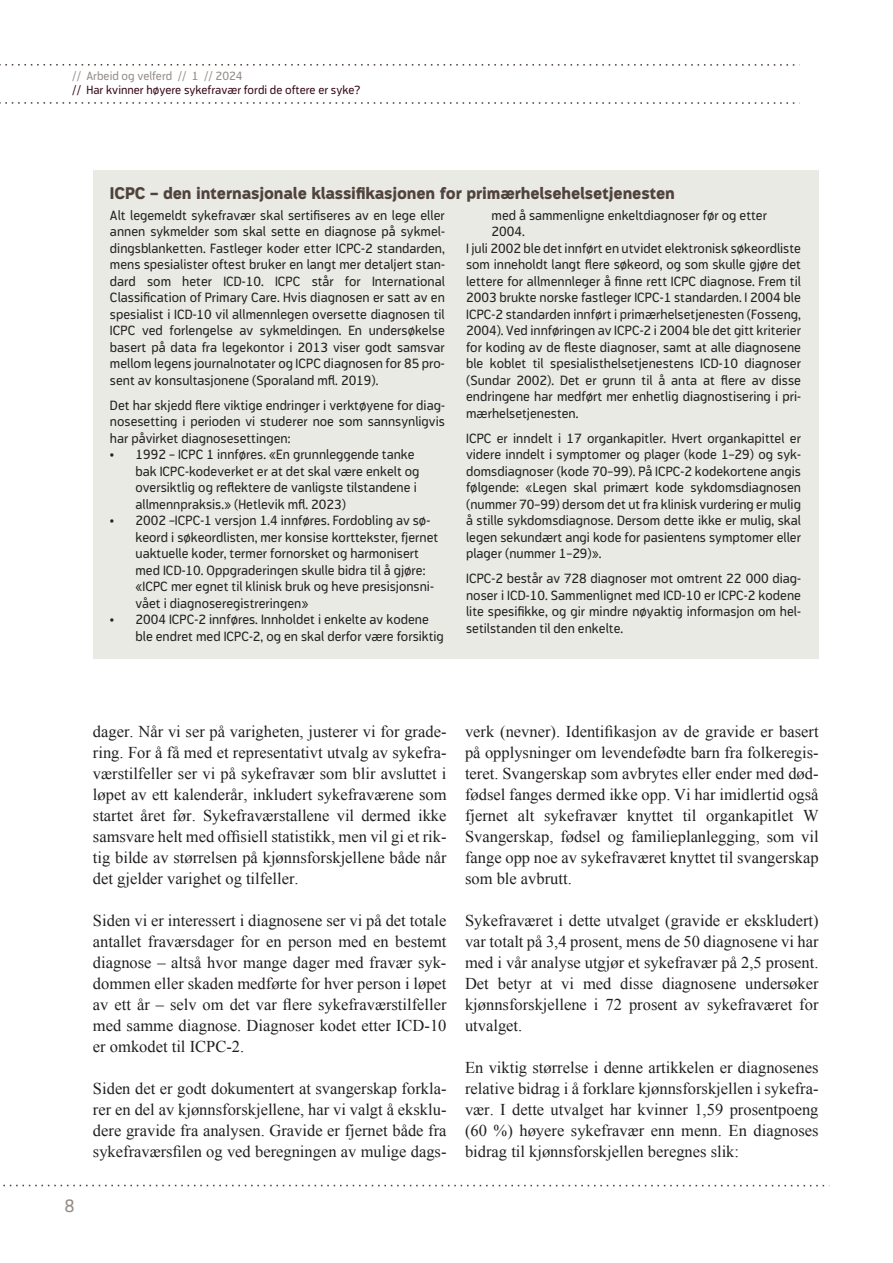
<style>
.page{position:relative;width:893px;height:1263px;background:#fff}
.page>*{position:absolute;margin:0;border:0;box-sizing:border-box;transform-origin:0 0}
.t1{font:18px "Modus";color:#948d87}
.t2{font:16.5px/21px "Times New Roman";color:#231f20;text-align:justify}
.t3{font:800 16.5px "Modus";letter-spacing:-.01em;color:#50433d}
.t4{font:13.5px/16.5px "Modus";color:#231f20;text-align:justify}
.t5{font:12px "Modus";color:#38071a}
.t6{font:12px "Modus";color:#948d87}
</style>
<div class="page">
<svg style="left:0;top:64px;width:795px;height:2px"></svg>
<svg style="left:0;top:102px;width:795px;height:2px"></svg>
<svg style="left:3px;top:1185px;width:822px;height:1px"></svg>
<div style="left:93px;top:170px;width:725px;height:489px;background:#e9eae4"></div>
<p class="t6" style="left:72px;top:69px;width:172px">// Arbeid og velferd // 1 // 2024</p>
<p class="t5" style="left:72px;top:83px;width:290px">// Har kvinner høyere sykefravær fordi de oftere er syke?</p>
<p class="t3" style="left:110px;top:184px;width:566px">ICPC – den internasjonale klassifikasjonen for primærhelsehelsetjenesten</p>
<p class="t4" style="left:110px;top:207px;width:336px">Alt legemeldt sykefravær skal sertifiseres av en lege eller annen sykmelder som skal sette en diagnose på sykmel&shy;dingsblanketten. Fastleger koder etter ICPC-2 standarden, mens spesialister oftest bruker en langt mer detaljert stan&shy;dard som heter ICD-10. ICPC står for International Classification of Primary Care. Hvis diagnosen er satt av en spesialist i ICD-10 vil allmennlegen oversette diagnosen til ICPC ved forlengelse av sykmeldingen. En undersøkelse basert på data fra legekontor i 2013 viser godt samsvar mellom legens journalnotater og ICPC diagnosen for 85 pro&shy;sent av konsultasjonene (Sporaland mfl. 2019).</p>
<p class="t4" style="left:110px;top:397px;width:336px">Det har skjedd flere viktige endringer i verktøyene for diag&shy;nosesetting i perioden vi studerer noe som sannsynligvis har påvirket diagnosesettingen:</p>
<p class="t4" style="left:135px;top:446px;width:286px;text-align:left;text-indent:-26px">• 1992 – ICPC 1 innføres. «En grunnleggende tanke bak ICPC-kodeverket er at det skal være enkelt og oversiktlig og reflektere de vanligste tilstandene i allmennpraksis.» (Hetlevik mfl. 2023)</p>
<p class="t4" style="left:135px;top:512px;width:304px;text-align:left;text-indent:-26px">• 2002 –ICPC-1 versjon 1.4 innføres. Fordobling av sø&shy;keord i søkeordlisten, mer konsise korttekster, fjernet uaktuelle koder, termer fornorsket og harmonisert med ICD-10. Oppgraderingen skulle bidra til å gjøre: «ICPC mer egnet til klinisk bruk og heve presisjonsni&shy;vået i diagnoseregistreringen»</p>
<p class="t4" style="left:135px;top:611px;width:310px;text-indent:-26px">• 2004 ICPC-2 innføres. Innholdet i enkelte av kodene ble endret med ICPC-2, og en skal derfor være forsiktig</p>
<p class="t4" style="left:492px;top:207px;width:277px">med å sammenligne enkeltdiagnoser før og etter</p>
<p class="t4" style="left:492px;top:223px;width:35px">2004.</p>
<p class="t4" style="left:466px;top:240px;width:336px">I juli 2002 ble det innført en utvidet elektronisk søkeordliste</p>
<p class="t4" style="left:466px;top:256px;width:336px">som inneholdt langt flere søkeord, og som skulle gjøre det</p>
<p class="t4" style="left:466px;top:273px;width:336px">lettere for allmennleger å finne rett ICPC diagnose. Frem til</p>
<p class="t4" style="left:466px;top:289px;width:336px">2003 brukte norske fastleger ICPC-1 standarden. I 2004 ble</p>
<p class="t4" style="left:466px;top:306px;width:336px">ICPC-2 standarden innført i primærhelsetjenesten (Fosseng,</p>
<p class="t4" style="left:466px;top:322px;width:336px">2004). Ved innføringen av ICPC-2 i 2004 ble det gitt kriterier</p>
<p class="t4" style="left:466px;top:339px;width:336px">for koding av de fleste diagnoser, samt at alle diagnosene</p>
<p class="t4" style="left:466px;top:355px;width:336px">ble koblet til spesialisthelsetjenestens ICD-10 diagnoser</p>
<p class="t4" style="left:466px;top:372px;width:336px">(Sundar 2002). Det er grunn til å anta at flere av disse</p>
<p class="t4" style="left:466px;top:388px;width:336px">endringene har medført mer enhetlig diagnostisering i pri-</p>
<p class="t4" style="left:466px;top:405px;width:114px">mærhelsetjenesten.</p>
<p class="t4" style="left:466px;top:430px;width:336px">ICPC er inndelt i 17 organkapitler. Hvert organkapittel er videre inndelt i symptomer og plager (kode 1–29) og syk&shy;domsdiagnoser (kode 70–99). På ICPC-2 kodekortene angis følgende: «Legen skal primært kode sykdomsdiagnosen (nummer 70–99) dersom det ut fra klinisk vurdering er mulig å stille sykdomsdiagnose. Dersom dette ikke er mulig, skal legen sekundært angi kode for pasientens symptomer eller plager (nummer 1–29)».</p>
<p class="t4" style="left:466px;top:570px;width:336px">ICPC-2 består av 728 diagnoser mot omtrent 22 000 diag&shy;noser i ICD-10. Sammenlignet med ICD-10 er ICPC-2 kodene lite spesifikke, og gir mindre nøyaktig informasjon om hel&shy;setilstanden til den enkelte.</p>
<h1 class="t1" style="left:65px;top:1195px;width:12px">8</h1>
<p class="t2" style="left:93px;top:721px;width:355px">dager. Når vi ser på varigheten, justerer vi for grade&shy;ring. For å få med et representativt utvalg av sykefra&shy;værstilfeller ser vi på sykefravær som blir avsluttet i løpet av ett kalenderår, inkludert sykefraværene som startet året før. Sykefraværstallene vil dermed ikke samsvare helt med offisiell statistikk, men vil gi et rik&shy;tig bilde av størrelsen på kjønnsforskjellene både når det gjelder varighet og tilfeller.</p>
<p class="t2" style="left:93px;top:910px;width:355px">Siden vi er interessert i diagnosene ser vi på det totale antallet fraværsdager for en person med en bestemt diagnose – altså hvor mange dager med fravær syk&shy;dommen eller skaden medførte for hver person i løpet av ett år – selv om det var flere sykefraværstilfeller med samme diagnose. Diagnoser kodet etter ICD-10 er omkodet til ICPC-2.</p>
<p class="t2" style="left:93px;top:1078px;width:355px">Siden det er godt dokumentert at svangerskap forkla&shy;rer en del av kjønnsforskjellene, har vi valgt å eksklu&shy;dere gravide fra analysen. Gravide er fjernet både fra sykefraværsfilen og ved beregningen av mulige dags-</p>
<p class="t2" style="left:465px;top:721px;width:355px">verk (nevner). Identifikasjon av de gravide er basert på opplysninger om levendefødte barn fra folkeregis&shy;teret. Svangerskap som avbrytes eller ender med død&shy;fødsel fanges dermed ikke opp. Vi har imidlertid også fjernet alt sykefravær knyttet til organkapitlet W Svangerskap, fødsel og familieplanlegging, som vil fange opp noe av sykefraværet knyttet til svangerskap som ble avbrutt.</p>
<p class="t2" style="left:465px;top:910px;width:355px">Sykefraværet i dette utvalget (gravide er ekskludert) var totalt på 3,4 prosent, mens de 50 diagnosene vi har med i vår analyse utgjør et sykefravær på 2,5 prosent.<br>Det betyr at vi med disse diagnosene undersøker kjønnsforskjellene i 72 prosent av sykefraværet for utvalget.</p>
<p class="t2" style="left:465px;top:1057px;width:355px">En viktig størrelse i denne artikkelen er diagnosenes relative bidrag i å forklare kjønnsforskjellen i sykefra&shy;vær. I dette utvalget har kvinner 1,59 prosentpoeng (60 %) høyere sykefravær enn menn. En diagnoses bidrag til kjønnsforskjellen beregnes slik:</p>
</div>
